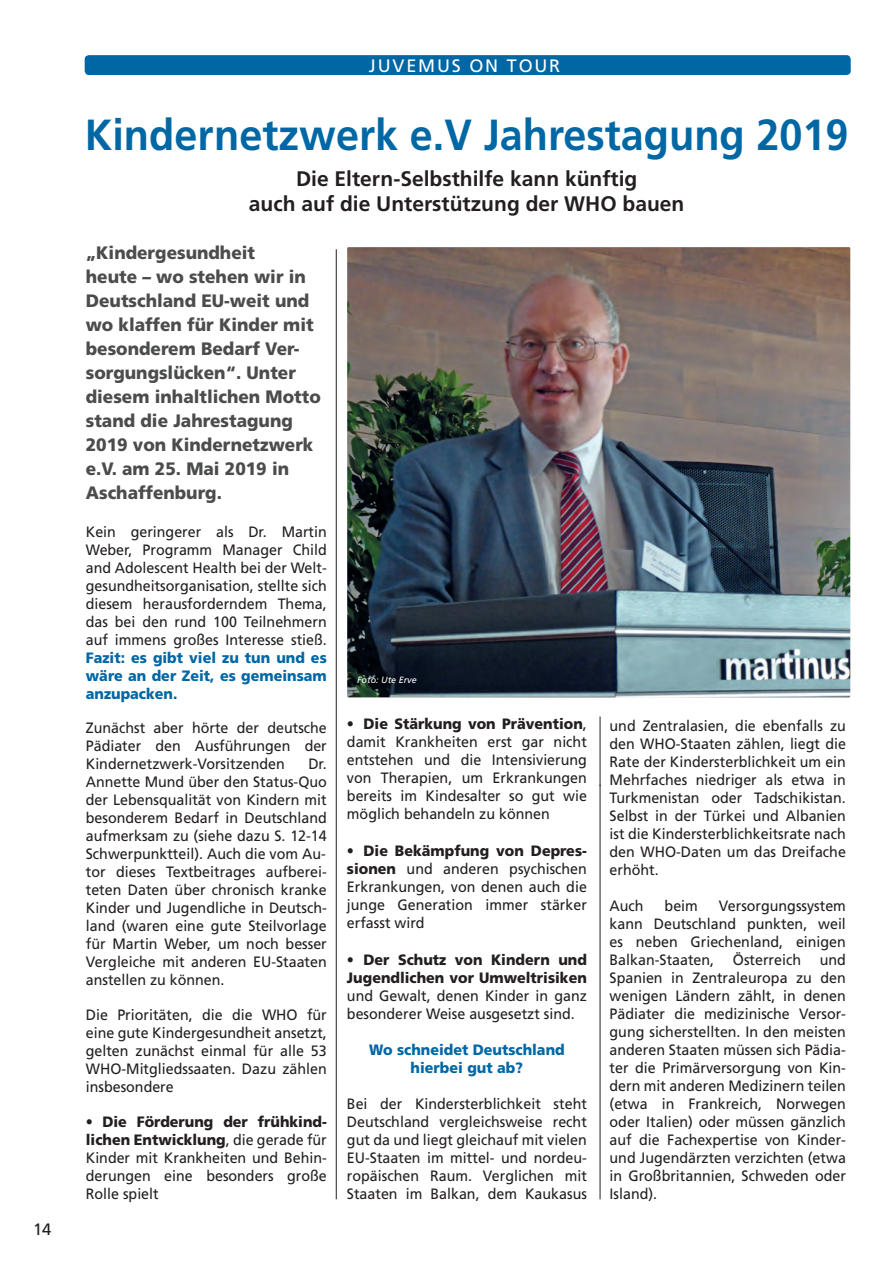
<style>
.page{position:relative;width:894px;height:1264px;background:#fff}
.page>*{position:absolute;margin:0;border:0;box-sizing:border-box;transform-origin:0 0}
.t1{font:700 43.5px "Frutiger";color:#0067a5;scale:.95 1}
.t2{font:700 21px/25.5px "Frutiger";color:#231f20;text-align:center}
.t3{font:900 18px/24px "Frutiger";color:#4b4c4d;scale:.95 1}
.t4{font:18px "Frutiger";letter-spacing:.1em;color:#fff}
.t5{font:16.5px "Frutiger";color:#231f20}
.t6{font:15px/18px "Frutiger";color:#231f20;text-align:justify;scale:.95 1}
.t7{font:900 15px/18px "Frutiger";color:#0067a5;text-align:center;scale:.95 1}
.t8{font:900 15px/18px "Frutiger";color:#231f20;scale:.95 1}
.t9{font:italic 9px "Frutiger";color:#fff}
.s1{font-weight:900}
.s2{font-weight:400}
</style>
<div class="page">
<div style="left:85px;top:55px;width:765px;height:20px;background:#0067a5;border-radius:4px"></div>
<hr style="left:336px;top:249px;width:1px;height:950px;background:#231f20">
<hr style="left:599px;top:716px;width:1px;height:483px;background:#231f20">
<img style="left:347px;top:247px;width:503px;height:450px">
<p class="t5" style="left:33px;top:1219px;width:20px">14</p>
<p class="t4" style="left:369px;top:55px;width:193px">JUVEMUS ON TOUR</p>
<h1 class="t1" style="left:85px;top:109px;width:805px">Kindernetzwerk e.V Jahrestagung 2019</h1>
<h2 class="t2" style="left:249px;top:165px;width:437px">Die Eltern-Selbsthilfe kann künftig<br>auch auf die Unterstützung der WHO bauen</h2>
<p class="t3" style="left:86px;top:240px;width:249px">„Kindergesundheit<br>heute – wo stehen wir in<br>Deutschland EU-weit und wo klaffen für Kinder mit besonderem Bedarf Ver&shy;sorgungslücken“. Unter diesem inhaltlichen Motto stand die Jahrestagung<br>2019 von Kindernetzwerk e.V. am 25. Mai 2019 in<br>Aschaffenburg.</p>
<p class="t6" style="left:86px;top:522px;width:255px">Kein geringerer als Dr. Martin Weber, Programm Manager Child and Adolescent Health bei der Welt&shy;gesundheitsorganisation, stellte sich diesem herausforderndem Thema, das bei den rund 100 Teilnehmern auf immens großes Interesse stieß.</p>
<p class="t7" style="left:86px;top:648px;width:255px;text-align:justify">Fazit: es gibt viel zu tun und es wäre an der Zeit, es gemeinsam anzupacken.</p>
<p class="t6" style="left:86px;top:718px;width:255px">Zunächst aber hörte der deutsche Pädiater den Ausführungen der Kindernetzwerk-Vorsitzenden</p>
<p class="t6" style="left:86px;top:754px;width:255px;text-indent:222px">Dr.<br>Annette Mund über den Status-Quo der Lebensqualität von Kindern mit besonderem Bedarf in Deutschland aufmerksam zu (siehe dazu S. 12-14<br>Schwerpunktteil). Auch die vom Au&shy;tor dieses Textbeitrages aufberei&shy;teten Daten über chronisch kranke Kinder und Jugendliche in Deutsch&shy;land (waren eine gute Steilvorlage für Martin Weber, um noch besser Vergleiche mit anderen EU-Staaten anstellen zu können.</p>
<p class="t6" style="left:86px;top:1005px;width:255px">Die Prioritäten, die die WHO für eine gute Kindergesundheit ansetzt, gelten zunächst einmal für alle 53<br>WHO-Mitgliedssaaten. Dazu zählen insbesondere</p>
<p class="t6" style="left:86px;top:1112px;width:255px">• <span class="s1">Die Förderung der frühkind&shy;lichen Entwicklung</span>, die gerade für Kinder mit Krankheiten und Behin&shy;derungen eine besonders große Rolle spielt</p>
<p class="t9" style="left:357px;top:674px;width:61px">Foto: Ute Erve</p>
<p class="t6" style="left:347px;top:714px;width:254px">• <span class="s1">Die Stärkung von Prävention</span>, damit Krankheiten erst gar nicht entstehen und die Intensivierung von Therapien, um Erkrankungen bereits im Kindesalter so gut wie möglich behandeln zu können</p>
<p class="t6" style="left:347px;top:841px;width:254px">• <span class="s1">Die Bekämpfung von Depres&shy;sionen</span> und anderen psychischen Erkrankungen, von denen auch die junge Generation immer stärker erfasst wird</p>
<p class="t8" style="left:347px;top:950px;width:254px"><span class="s2">•</span> Der Schutz von Kindern und<br>Jugendlichen vor Umweltrisiken</p>
<p class="t6" style="left:347px;top:986px;width:254px">und Gewalt, denen Kinder in ganz besonderer Weise ausgesetzt sind.</p>
<p class="t7" style="left:369px;top:1040px;width:207px">Wo schneidet Deutschland hierbei gut ab?</p>
<p class="t6" style="left:347px;top:1094px;width:254px">Bei der Kindersterblichkeit steht Deutschland vergleichsweise recht gut da und liegt gleichauf mit vielen EU-Staaten im mittel- und nordeu&shy;ropäischen Raum. Verglichen mit Staaten im Balkan, dem Kaukasus</p>
<p class="t6" style="left:609px;top:716px;width:250px">und Zentralasien, die ebenfalls zu den WHO-Staaten zählen, liegt die Rate der Kindersterblichkeit um ein Mehrfaches niedriger als etwa in Turkmenistan oder Tadschikistan.<br>Selbst in der Türkei und Albanien ist die Kindersterblichkeitsrate nach den WHO-Daten um das Dreifache erhöht.</p>
<p class="t6" style="left:609px;top:896px;width:37px">Auch</p>
<p class="t6" style="left:664px;top:896px;width:37px">beim</p>
<p class="t6" style="left:609px;top:896px;width:250px;text-indent:109px">Versorgungssystem kann Deutschland punkten, weil es neben Griechenland, einigen Balkan-Staaten, Österreich und Spanien in Zentraleuropa zu den wenigen Ländern zählt, in denen Pädiater die medizinische Versor&shy;gung sicherstellten. In den meisten anderen Staaten müssen sich Pädia&shy;ter die Primärversorgung von Kin&shy;dern mit anderen Medizinern teilen (etwa in Frankreich, Norwegen oder Italien) oder müssen gänzlich auf die Fachexpertise von Kinder&shy;und Jugendärzten verzichten (etwa in Großbritannien, Schweden oder Island).</p>
</div>
